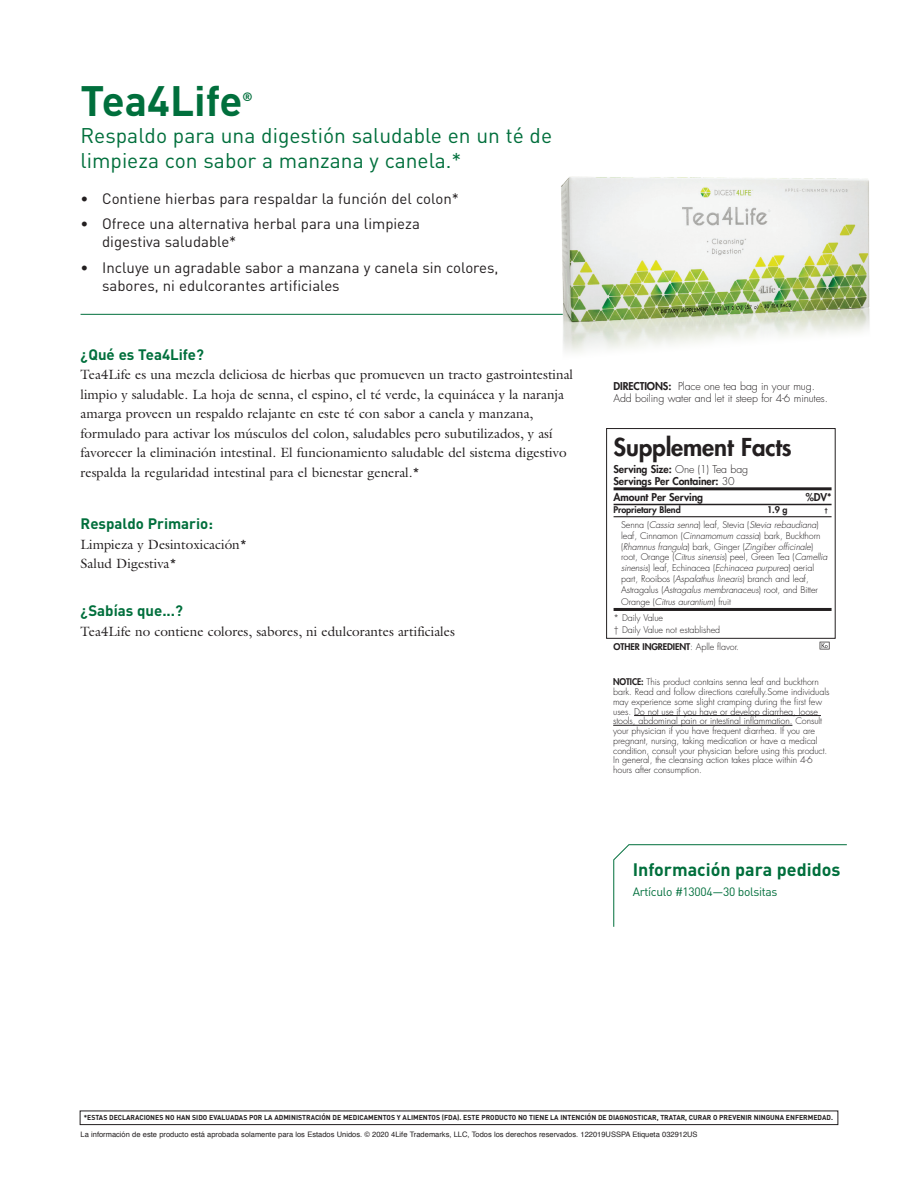
<style>
.page{position:relative;width:918px;height:1188px;background:#fff}
.page>*{position:absolute;margin:0;border:0;box-sizing:border-box;transform-origin:0 0}
.t1{font:700 42px "DIN";color:#006f3c}
.t2{font:800 24px "Futura Std";letter-spacing:-.005em;color:#231f20}
.t3{font:21px/25.2px "DIN";color:#006f3c}
.t4{font:700 17.85px "DIN";color:#006f3c}
.t5{font:15px/18px "DIN";color:#231f20}
.t6{font:700 15px "DIN";color:#006f3c}
.t7{font:13.5px/19.5px "Galliard Std";color:#231f20}
.t8{font:12px "DIN";letter-spacing:-.025em;color:#006f3c}
.t9{font:700 12px "DIN";color:#006f3c}
.t10{font:300 10.5px/12px "Futura Std";letter-spacing:-.01em;color:#231f20}
.t11{font:800 10.5px/12px "Futura Std";letter-spacing:-.01em;color:#231f20}
.t12{font:300 9px/9.8px "Futura Std";letter-spacing:-.01em;color:#231f20}
.t13{font:800 9px "Futura Std";letter-spacing:-.01em;color:#231f20}
.t14{font:7.5px "Helvetica";color:#231f20}
.t15{font:700 7.2px "DIN";color:#231f20}
.t16{font:800 6px "Futura Std";color:#231f20}
.s1{font-weight:800}
.s2{font-weight:300}
.s3{font-style:italic}
</style>
<div class="page">
<hr style="left:614px;top:487px;width:218px;height:3px;background:#231f20">
<hr style="left:614px;top:504px;width:218px;height:1px;background:#231f20">
<hr style="left:614px;top:516px;width:218px;height:1px;background:#231f20">
<hr style="left:614px;top:608px;width:218px;height:3px;background:#231f20">
<hr style="left:634px;top:715px;width:187px;height:1px;background:#231f20">
<hr style="left:613px;top:725px;width:179px;height:1px;background:#231f20">
<svg style="left:820px;top:642px;width:10px;height:7px"></svg>
<div style="left:606px;top:428px;width:230px;height:211px;border:1px solid #231f20"></div>
<hr style="left:81px;top:314px;width:495px;height:1px;background:#006f3c">
<div style="left:80px;top:1111px;width:758px;height:14px;border:1px solid #231f20"></div>
<svg style="left:613px;top:844px;width:234px;height:83px"></svg>
<img style="left:549px;top:176px;width:321px;height:177px">
<h1 class="t1" style="left:81px;top:73px;width:163px">Tea4Life</h1>
<h3 class="t9" style="left:242px;top:89px;width:12px">®</h3>
<h3 class="t3" style="left:81px;top:122px;width:473px">Respaldo para una digestión saludable en un té de limpieza con sabor a manzana y canela.*</h3>
<h3 class="t5" style="left:81px;top:189px;width:380px">• Contiene hierbas para respaldar la función del colon*</h3>
<h3 class="t5" style="left:102px;top:215px;width:319px;text-indent:-22px">• Ofrece una alternativa herbal para una limpieza digestiva saludable*</h3>
<h3 class="t5" style="left:102px;top:258px;width:398px;text-indent:-22px">• Incluye un agradable sabor a manzana y canela sin colores, sabores, ni edulcorantes artificiales</h3>
<h3 class="t6" style="left:81px;top:345px;width:125px">¿Qué es Tea4Life?</h3>
<p class="t7" style="left:81px;top:365px;width:494px">Tea4Life es una mezcla deliciosa de hierbas que promueven un tracto gastrointestinal limpio y saludable. La hoja de senna, el espino, el té verde, la equinácea y la naranja amarga proveen un respaldo relajante en este té con sabor a canela y manzana, formulado para activar los músculos del colon, saludables pero subutilizados, y así favorecer la eliminación intestinal. El funcionamiento saludable del sistema digestivo respalda la regularidad intestinal para el bienestar general.*</p>
<h3 class="t6" style="left:81px;top:514px;width:134px">Respaldo Primario:</h3>
<h3 class="t7" style="left:81px;top:534px;width:168px">Limpieza y Desintoxicación*<br>Salud Digestiva*</h3>
<h3 class="t6" style="left:81px;top:601px;width:104px">¿Sabías que...?</h3>
<h3 class="t7" style="left:81px;top:621px;width:376px">Tea4Life no contiene colores, sabores, ni edulcorantes artificiales</h3>
<p class="t10" style="left:614px;top:380px;width:216px"><span class="s1">DIRECTIONS:</span> Place one tea bag in your mug.<br>Add boiling water and let it steep for 4-6 minutes.</p>
<h2 class="t2" style="left:614px;top:432px;width:180px">Supplement Facts</h2>
<p class="t11" style="left:614px;top:463px;width:136px">Serving Size: <span class="s2">One (1) Tea bag<br></span>Servings Per Container: <span class="s2">30</span></p>
<p class="t11" style="left:614px;top:491px;width:91px">Amount Per Serving</p>
<p class="t11" style="left:806px;top:491px;width:27px">%DV*</p>
<p class="t13" style="left:614px;top:504px;width:69px">Proprietary Blend</p>
<p class="t13" style="left:767px;top:504px;width:22px">1.9 g</p>
<p class="t16" style="left:825px;top:507px;width:5px">†</p>
<p class="t12" style="left:621px;top:520px;width:208px;line-height:10.8px">Senna (<span class="s3">Cassia senna</span>) leaf, Stevia (<span class="s3">Stevia rebaudiana</span>) leaf, Cinnamon (<span class="s3">Cinnamomum cassia</span>) bark, Buckthorn (<span class="s3">Rhamnus frangula</span>) bark, Ginger (<span class="s3">Zingiber officinale</span>) root, Orange (<span class="s3">Citrus sinensis</span>) peel, Green Tea (<span class="s3">Camellia sinensis</span>) leaf, Echinacea (<span class="s3">Echinacea purpurea</span>) aerial part, Rooibos (<span class="s3">Aspalathus linearis</span>) branch and leaf, Astragalus (<span class="s3">Astragalus membranaceus</span>) root, and Bitter</p>
<p class="t12" style="left:614px;top:593px;width:119px;line-height:16.5px;text-indent:8px">Orange (<span class="s3">Citrus aurantium</span>) fruit * Daily Value</p>
<p class="t12" style="left:614px;top:622px;width:127px;line-height:16.5px">† Daily Value not established<br><span class="s1">OTHER INGREDIENT</span>: Aplle flavor.</p>
<p class="t12" style="left:613px;top:678px;width:218px"><span class="s1">NOTICE:</span> This product contains senna leaf and buckthorn bark. Read and follow directions carefully.Some individuals may experience some slight cramping during the first few uses. Do not use if you have or develop diarrhea, loose stools, abdominal pain or intestinal inflammation. Consult your physician if you have frequent diarrhea. If you are pregnant, nursing, taking medication or have a medical condition, consult your physician before using this product.<br>In general, the cleansing action takes place within 4-6 hours after consumption.</p>
<h3 class="t4" style="left:633px;top:858px;width:209px">Información para pedidos</h3>
<h3 class="t8" style="left:633px;top:885px;width:146px">Artículo #13004—30 bolsitas</h3>
<p class="t15" style="left:84px;top:1113px;width:751px">*ESTAS DECLARACIONES NO HAN SIDO EVALUADAS POR LA ADMINISTRACIÓN DE MEDICAMENTOS Y ALIMENTOS (FDA). ESTE PRODUCTO NO TIENE LA INTENCIÓN DE DIAGNOSTICAR, TRATAR, CURAR O PREVENIR NINGUNA ENFERMEDAD.</p>
<p class="t14" style="left:81px;top:1129px;width:619px">La información de este producto está aprobada solamente para los Estados Unidos. © 2020 4Life Trademarks, LLC, Todos los derechos reservados. 122019USSPA Etiqueta 032912US</p>
</div>
